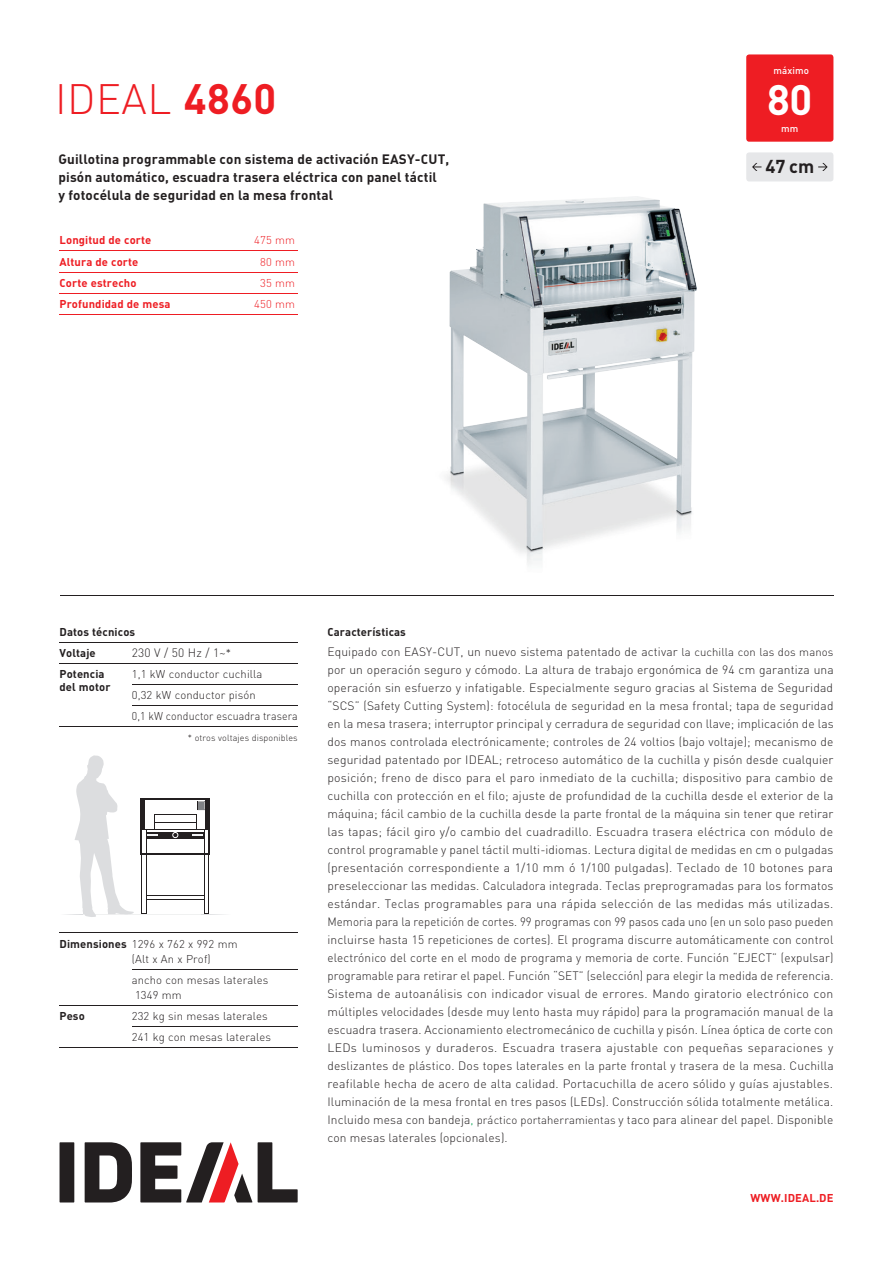
<style>
.page{position:relative;width:893px;height:1263px;background:#fff}
.page>*{position:absolute;margin:0;border:0;box-sizing:border-box;transform-origin:0 0}
.t1{font:300 42px "DIN";letter-spacing:.01em;color:#ee1d23}
.t2{font:700 42px "DIN";color:#fff}
.t3{font:700 18.45px "DIN";color:#231f20}
.t4{font:700 13.5px/18px "DIN";letter-spacing:.01em;color:#231f20}
.t5{font:300 12px/18px "DIN";letter-spacing:.01em;color:#231f20;text-align:justify}
.t6{font:300 11.25px/21.1px "DIN";letter-spacing:.01em;color:#231f20}
.t7{font:700 11.25px "DIN";letter-spacing:.01em;color:#ee1d23}
.t8{font:700 11.25px/21.1px "DIN";letter-spacing:.01em;color:#231f20}
.t9{font:300 11.25px "DIN";letter-spacing:.01em;color:#ee1d23}
.t10{font:500 9.75px "DIN";letter-spacing:.01em;color:#fff}
.t11{font:300 9px "DIN";letter-spacing:.01em;color:#231f20}
.s1{font-weight:700}
.s2{font-size:11.25px}
.s3{color:#00a54f}
</style>
<div class="page">
<img style="left:446px;top:196px;width:251px;height:369px">
<svg style="left:65px;top:755px;width:160px;height:162px"></svg>
<div style="left:198px;top:802px;width:6px;height:7px;background:#808285"></div>
<div style="left:60px;top:1142px;width:14px;height:60px;background:#231f20"></div>
<svg style="left:258px;top:1142px;width:40px;height:60px"></svg>
<svg style="left:85px;top:1142px;width:47px;height:60px"></svg>
<svg style="left:140px;top:1142px;width:112px;height:60px"></svg>
<hr style="left:60px;top:595px;width:773px;height:1px;background:#231f20">
<div style="left:746px;top:152px;width:87px;height:29px;background:#e6e7e9;border-radius:3px"></div>
<svg style="left:752px;top:163px;width:9px;height:8px"></svg>
<svg style="left:818px;top:163px;width:10px;height:8px"></svg>
<div style="left:746px;top:54px;width:87px;height:88px;background:#ee1d23;border-radius:3px"></div>
<hr style="left:60px;top:642px;width:238px;height:1px;background:#231f20">
<hr style="left:60px;top:663px;width:238px;height:1px;background:#231f20">
<hr style="left:132px;top:684px;width:166px;height:1px;background:#231f20">
<hr style="left:132px;top:705px;width:166px;height:1px;background:#231f20">
<hr style="left:60px;top:727px;width:238px;height:1px;background:#231f20">
<hr style="left:60px;top:251px;width:238px;height:1px;background:#ee1d23">
<hr style="left:60px;top:272px;width:238px;height:1px;background:#ee1d23">
<hr style="left:60px;top:293px;width:238px;height:1px;background:#ee1d23">
<hr style="left:60px;top:314px;width:238px;height:1px;background:#ee1d23">
<hr style="left:60px;top:933px;width:238px;height:1px;background:#231f20">
<hr style="left:132px;top:969px;width:166px;height:1px;background:#231f20">
<hr style="left:60px;top:1005px;width:238px;height:1px;background:#231f20">
<hr style="left:132px;top:1026px;width:166px;height:1px;background:#231f20">
<hr style="left:60px;top:1047px;width:238px;height:1px;background:#231f20">
<h1 class="t1" style="left:55px;top:73px;width:223px">IDEAL <span class="s1">4860</span></h1>
<p class="t4" style="left:58px;top:150px;width:392px">Guillotina programmable con sistema de activación EASY-CUT, pisón automático, escuadra trasera eléctrica con panel táctil<br>y fotocélula de seguridad en la mesa frontal</p>
<p class="t7" style="left:60px;top:233px;width:93px">Longitud de corte</p>
<p class="t9" style="left:254px;top:233px;width:42px">475 mm</p>
<p class="t7" style="left:60px;top:254px;width:80px">Altura de corte</p>
<p class="t9" style="left:260px;top:255px;width:36px">80 mm</p>
<p class="t7" style="left:60px;top:275px;width:78px">Corte estrecho</p>
<p class="t9" style="left:260px;top:276px;width:36px">35 mm</p>
<p class="t7" style="left:60px;top:296px;width:112px">Profundidad de mesa</p>
<p class="t9" style="left:254px;top:297px;width:42px">450 mm</p>
<p class="t10" style="left:774px;top:65px;width:37px">máximo</p>
<h1 class="t2" style="left:767px;top:72px;width:47px">80</h1>
<p class="t10" style="left:781px;top:122px;width:19px">mm</p>
<h2 class="t3" style="left:765px;top:154px;width:51px">47 cm</h2>
<p class="t8" style="left:60px;top:620px;width:77px">Datos técnicos<br>Voltaje</p>
<p class="t5" style="left:132px;top:643px;width:101px">230 V / 50 Hz / 1~<span class="s2">*</span></p>
<p class="t8" style="left:60px;top:663px;width:47px">Potencia</p>
<p class="t6" style="left:132px;top:663px;width:132px">1,1 kW conductor cuchilla</p>
<p class="t8" style="left:60px;top:676px;width:53px">del motor</p>
<p class="t6" style="left:132px;top:684px;width:167px">0,32 kW conductor pisón<br>0,1 kW conductor escuadra trasera</p>
<p class="t11" style="left:188px;top:732px;width:111px">* otros voltajes disponibles</p>
<p class="t6" style="left:132px;top:936px;width:107px;line-height:15px;text-indent:-72px"><span class="s1">Dimensiones</span> 1296 x 762 x 992 mm (Alt x An x Prof)</p>
<p class="t6" style="left:132px;top:972px;width:138px;line-height:15px">ancho con mesas laterales<br>1349 mm</p>
<p class="t8" style="left:60px;top:1005px;width:27px">Peso</p>
<p class="t6" style="left:132px;top:1005px;width:141px">232 kg sin mesas laterales<br>241 kg con mesas laterales</p>
<p class="t8" style="left:327px;top:620px;width:80px">Características</p>
<p class="t5" style="left:327px;top:643px;width:508px">Equipado con EASY-CUT, un nuevo sistema patentado de activar <span class="s2">la cuchilla con las dos manos </span>por un operación seguro y cómodo. La altura de trabajo ergonómica de 94 cm garantiza una operación sin esfuerzo y infatigable. Especialmente seguro gracias al Sistema de Seguridad “SCS” (Safety Cutting System): fotocélula de seguridad en la mesa frontal; tapa de seguridad en la mesa trasera; interruptor principal y cerradura de seguridad con llave; implicación de las dos manos controlada electrónicamente; controles de 24 voltios (bajo voltaje); mecanismo de seguridad patentado por IDEAL; retroceso automático de la cuchilla y pisón desde cualquier posición; freno de disco para el paro inmediato de la cuchilla; dispositivo para cambio de cuchilla con protección en el filo; ajuste de profundidad de la cuchilla desde el exterior de la máquina; fácil cambio de la cuchilla desde la parte frontal de la máquina sin tener que retirar las tapas; fácil giro y/o cambio del cuadradillo. Escuadra trasera eléctrica con módulo de control programable y panel táctil multi-idiomas. Lectura digital de medidas en cm o pulgadas (presentación correspondiente a 1/10 mm ó 1/100 pulgadas). Teclado de 10 botones para preseleccionar las medidas. Calculadora integrada. Teclas preprogramadas para los formatos estándar. Teclas programables para una rápida selección de las medidas más utilizadas.<br>Memoria para la repetición de cortes. 99 programas con 99 pasos cada uno (en un solo paso pueden incluirse hasta 15 repeticiones de cortes). El programa discurre automáticamente con control electrónico del corte en el modo de programa y memoria de corte. Función “EJECT” (expulsar) programable para retirar el papel. Función “SET” (selección) para elegir la medida de referencia.<br>Sistema de autoanálisis con indicador visual de errores. Mando giratorio electrónico con múltiples velocidades (desde muy lento hasta muy rápido) para la programación manual de la escuadra trasera. Accionamiento electromecánico de cuchilla y pisón. Línea óptica de corte con LEDs luminosos y duraderos. Escuadra trasera ajustable con pequeñas separaciones y deslizantes de plástico. Dos topes laterales en la parte frontal y trasera de la mesa. Cuchilla reafilable hecha de acero de alta calidad. Portacuchilla de acero sólido y guías ajustables.<br>Iluminación de la mesa frontal en tres pasos (LEDs). Construcción sólida totalmente metálica.<br>Incluido mesa con bandeja<span class="s3">,</span> <span class="s2">práctico portaherramientas</span> y taco para alinear del papel. Disponible con mesas laterales (opcionales).</p>
<p class="t7" style="left:750px;top:1191px;width:85px">WWW.IDEAL.DE</p>
</div>
